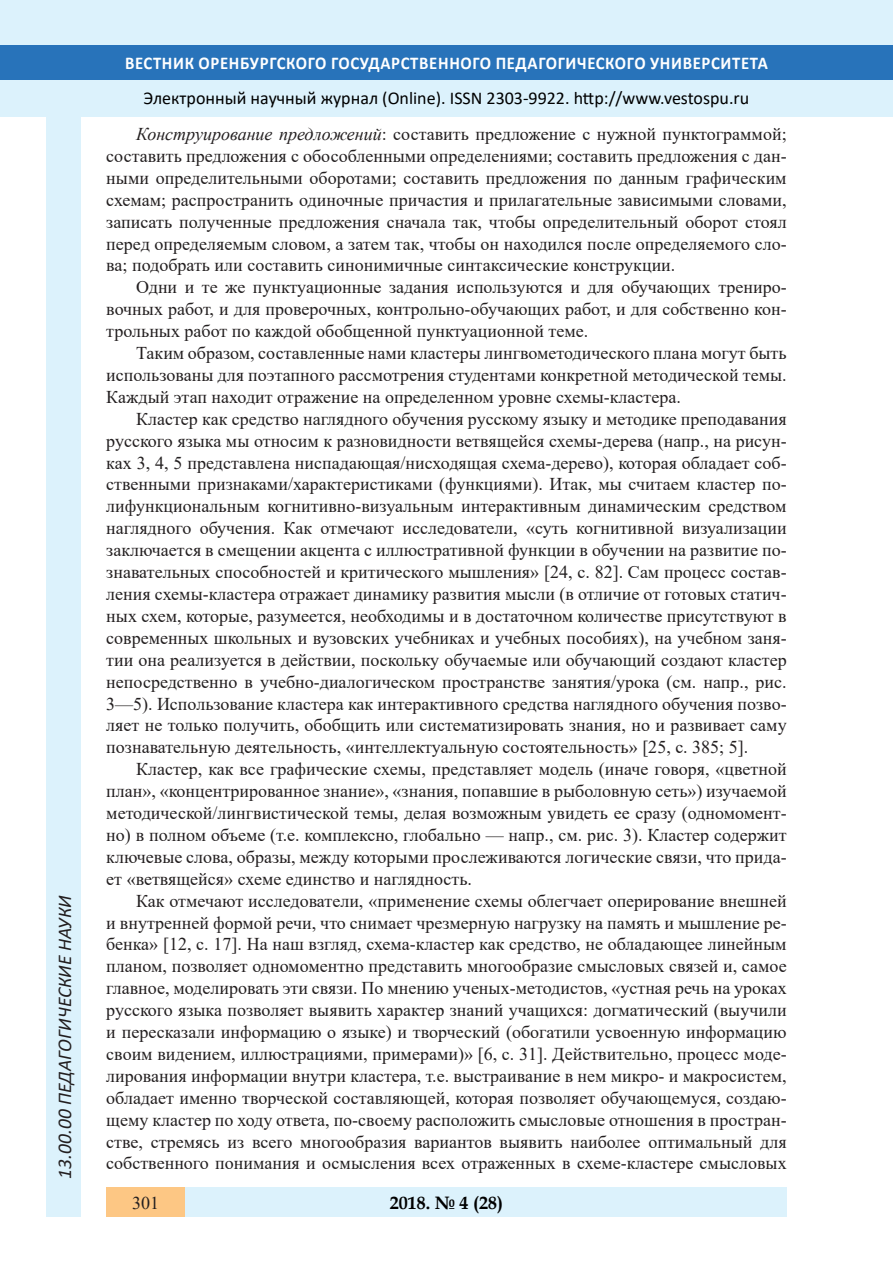
<style>
.page{position:relative;width:893px;height:1263px;background:#fff}
.page>*{position:absolute;margin:0;border:0;box-sizing:border-box;transform-origin:0 0}
.t1{font:italic 19.5px "Calibri";color:#231f20}
.t2{font:18px/21.9px "Times New Roman";color:#231f20;text-align:justify}
.t3{font:18px "Calibri";color:#000}
.t4{font:700 18px "Calibri";letter-spacing:.04em;color:#fff;scale:.93 1}
.t5{font:700 18px "Book Antiqua";color:#000}
.s1{font-style:italic}
</style>
<div class="page">
<div style="left:0;top:0;width:893px;height:116px;background:#dcf2fc"></div>
<div style="left:0;top:45px;width:893px;height:34px;background:#2873ba"></div>
<div style="left:47px;top:116px;width:34px;height:1101px;background:#dcf2fc"></div>
<div style="left:106px;top:1188px;width:681px;height:29px;background:#dcf2fc"></div>
<div style="left:106px;top:1188px;width:79px;height:29px;background:#fdc784"></div>
<p class="t1" style="left:51px;top:1179px;width:285px;rotate:-90deg">13.00.00 ПЕДАГОГИЧЕСКИЕ НАУКИ</p>
<p class="t1" style="left:51px;top:1105px;width:206px;rotate:-90deg">БИОЛОГИЧЕСКИЕ НАУКИ</p>
<p class="t1" style="left:51px;top:1179px;width:11px;rotate:-90deg">0</p>
<p class="t4" style="left:125px;top:50px;width:693px">ВЕСТНИК ОРЕНБУРГСКОГО ГОСУДАРСТВЕННОГО ПЕДАГОГИЧЕСКОГО УНИВЕРСИТЕТА</p>
<p class="t3" style="left:144px;top:85px;width:607px">Электронный научный журнал (Online). ISSN 2303-9922. http://www.vestospu.ru</p>
<p class="t3" style="left:583px;top:85px;width:13px">t</p>
<p class="t2" style="left:106px;top:123px;width:682px;text-indent:30px"><span class="s1">Конструирование предложений</span>: составить предложение с нужной пунктограммой; составить предложения с обособленными определениями; составить предложения с дан&shy;ными определительными оборотами; составить предложения по данным графическим схемам; распространить одиночные причастия и прилагательные зависимыми словами, записать полученные предложения сначала так, чтобы определительный оборот стоял перед определяемым словом, а затем так, чтобы он находился после определяемого сло&shy;ва; подобрать или составить синонимичные синтаксические конструкции.</p>
<p class="t2" style="left:106px;top:276px;width:682px;text-indent:30px">Одни и те же пунктуационные задания используются и для обучающих трениро&shy;вочных работ, и для проверочных, контрольно-обучающих работ, и для собственно кон&shy;трольных работ по каждой обобщенной пунктуационной теме.</p>
<p class="t2" style="left:106px;top:341px;width:682px;text-indent:30px">Таким образом, составленные нами кластеры лингвометодического плана могут быть использованы для поэтапного рассмотрения студентами конкретной методической темы.<br>Каждый этап находит отражение на определенном уровне схемы-кластера.</p>
<p class="t2" style="left:106px;top:407px;width:682px;text-indent:30px">Кластер как средство наглядного обучения русскому языку и методике преподавания русского языка мы относим к разновидности ветвящейся схемы-дерева (напр., на рисун&shy;ках 3, 4, 5 представлена ниспадающая/нисходящая схема-дерево), которая обладает соб&shy;ственными признаками/характеристиками (функциями). Итак, мы считаем кластер по&shy;лифункциональным когнитивно-визуальным интерактивным динамическим средством наглядного обучения. Как отмечают исследователи, «суть когнитивной визуализации заключается в смещении акцента с иллюстративной функции в обучении на развитие по&shy;знавательных способностей и критического мышления» [24, с. 82]. Сам процесс состав&shy;ления схемы-кластера отражает динамику развития мысли (в отличие от готовых статич&shy;ных схем, которые, разумеется, необходимы и в достаточном количестве присутствуют в современных школьных и вузовских учебниках и учебных пособиях), на учебном заня&shy;тии она реализуется в действии, поскольку обучаемые или обучающий создают кластер непосредственно в учебно-диалогическом пространстве занятия/урока (см. напр., рис.<br>3—5). Использование кластера как интерактивного средства наглядного обучения позво&shy;ляет не только получить, обобщить или систематизировать знания, но и развивает саму познавательную деятельность, «интеллектуальную состоятельность» [25, с. 385; 5].</p>
<p class="t2" style="left:106px;top:758px;width:682px;text-indent:30px">Кластер, как все графические схемы, представляет модель (иначе говоря, «цветной план», «концентрированное знание», «знания, попавшие в рыболовную сеть») изучаемой методической/лингвистической темы, делая возможным увидеть ее сразу (одномомент&shy;но) в полном объеме (т.е. комплексно, глобально — напр., см. рис. 3). Кластер содержит ключевые слова, образы, между которыми прослеживаются логические связи, что прида&shy;ет «ветвящейся» схеме единство и наглядность.</p>
<p class="t2" style="left:106px;top:889px;width:682px;text-indent:30px">Как отмечают исследователи, «применение схемы облегчает оперирование внешней и внутренней формой речи, что снимает чрезмерную нагрузку на память и мышление ре&shy;бенка» [12, с. 17]. На наш взгляд, схема-кластер как средство, не обладающее линейным планом, позволяет одномоментно представить многообразие смысловых связей и, самое главное, моделировать эти связи. По мнению ученых-методистов, «устная речь на уроках русского языка позволяет выявить характер знаний учащихся: догматический (выучили и пересказали информацию о языке) и творческий (обогатили усвоенную информацию своим видением, иллюстрациями, примерами)» [6, с. 31]. Действительно, процесс моде&shy;лирования информации внутри кластера, т.е. выстраивание в нем микро- и макросистем, обладает именно творческой составляющей, которая позволяет обучающемуся, создаю&shy;щему кластер по ходу ответа, по-своему расположить смысловые отношения в простран&shy;стве, стремясь из всего многообразия вариантов выявить наиболее оптимальный для собственного понимания и осмысления всех отраженных в схеме-кластере смысловых</p>
<p class="t5" style="left:390px;top:1190px;width:115px">2018. № 4 (28)</p>
<p class="t2" style="left:132px;top:1191px;width:28px">301</p>
<p class="t5" style="left:460px;top:1190px;width:39px">2 6</p>
</div>
